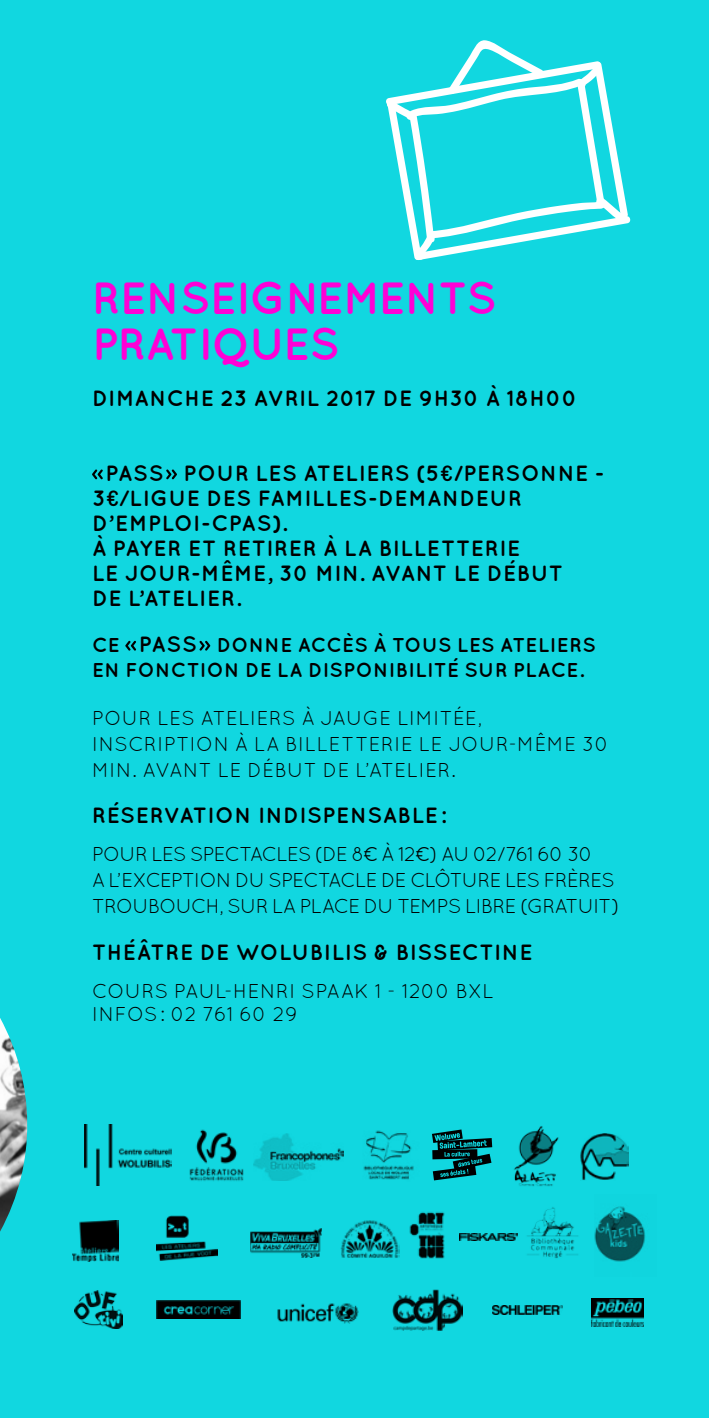
<style>
.page{position:relative;width:709px;height:1418px;background:#fff}
.page>*{position:absolute;margin:0;border:0;box-sizing:border-box;transform-origin:0 0}
.t1{font:700 45px/45px "Quicksand";letter-spacing:-.01em;color:#ff00d6}
.t2{font:700 22px/25px "Quicksand";letter-spacing:.03em;color:#000}
.t3{font:20px/26px "Quicksand";letter-spacing:.025em;color:#000}
.t4{font:20px/26px "Quicksand";letter-spacing:-.035em;color:#000}
.t5{font:700 20px/25px "Quicksand";letter-spacing:.02em;color:#000}
.s1{font-family:"Static"}
.s2{font-size:22px}
.s3{font-family:"Moon";font-weight:300}
</style>
<div class="page">
<div style="left:0;top:0;width:709px;height:1417px;background:#11d7e0"></div>
<svg style="left:386px;top:40px;width:245px;height:220px"></svg>
<svg style="left:92px;top:469px;width:11px;height:10px"></svg>
<svg style="left:166px;top:469px;width:11px;height:10px"></svg>
<svg style="left:125px;top:641px;width:11px;height:9px"></svg>
<svg style="left:199px;top:641px;width:11px;height:9px"></svg>
<img style="left:0;top:1018px;width:28px;height:213px">
<img style="left:72px;top:1220px;width:46px;height:41px">
<img style="left:189px;top:1129px;width:55px;height:52px">
<img style="left:85px;top:1124px;width:87px;height:61px">
<img style="left:157px;top:1300px;width:84px;height:18px">
<img style="left:363px;top:1130px;width:51px;height:50px">
<img style="left:251px;top:1228px;width:70px;height:29px">
<img style="left:409px;top:1212px;width:36px;height:47px">
<svg style="left:432px;top:1129px;width:60px;height:51px"></svg>
<img style="left:514px;top:1126px;width:45px;height:61px">
<img style="left:340px;top:1220px;width:59px;height:38px">
<img style="left:527px;top:1207px;width:51px;height:52px">
<img style="left:580px;top:1133px;width:48px;height:47px">
<img style="left:254px;top:1133px;width:89px;height:47px">
<img style="left:594px;top:1206px;width:52px;height:56px">
<img style="left:459px;top:1233px;width:59px;height:7px">
<img style="left:277px;top:1303px;width:82px;height:20px">
<img style="left:157px;top:1215px;width:60px;height:45px">
<img style="left:75px;top:1290px;width:48px;height:38px">
<img style="left:392px;top:1289px;width:70px;height:41px">
<img style="left:492px;top:1305px;width:70px;height:9px">
<img style="left:591px;top:1298px;width:52px;height:28px">
<h1 class="t1" style="left:92px;top:275px;width:406px">RENSEIGNEMENTS<br>PRATIQUES</h1>
<p class="t2" style="left:92px;top:385px;width:487px">DIMANCHE 23 AVRIL 2017 DE 9H30 À 18H00</p>
<p class="t2" style="left:92px;top:460px;width:513px;text-indent:13px">PASS POUR LES ATELIERS (5<span class="s1">€</span>/PERSONNE -<br>3<span class="s1">€/</span>LIGUE DES FAMILLES-DEMANDEUR<br>D’EMPLOI-CPAS).<br>À PAYER ET RETIRER À LA BILLETTERIE<br>LE JOUR-MÊME, 30 MIN. AVANT LE DÉBUT<br>DE L’ATELIER.</p>
<p class="t5" style="left:92px;top:632px;width:505px">CE <span class="s2">PASS</span> DONNE ACCÈS À TOUS LES ATELIERS<br>EN FONCTION DE LA DISPONIBILITÉ SUR PLACE.</p>
<p class="t3" style="left:92px;top:704px;width:518px">POUR LES ATELIERS À JAUGE LIMITÉE,<br>INSCRIPTION À LA BILLETTERIE LE JOUR-MÊME 30<br>MIN. AVANT LE DÉBUT DE L’ATELIER.</p>
<p class="t2" style="left:92px;top:802px;width:355px">RÉSERVATION INDISPENSABLE:</p>
<p class="t4" style="left:92px;top:840px;width:529px">POUR LES SPECTACLES (DE 8<span class="s3">€</span> À 12<span class="s3">€</span>) AU 02/761 60 30<br>A L’EXCEPTION DU SPECTACLE DE CLÔTURE LES FRÈRES<br>TROUBOUCH, SUR LA PLACE DU TEMPS LIBRE (GRATUIT)</p>
<p class="t2" style="left:92px;top:939px;width:442px">THÉÂTRE DE WOLUBILIS &amp; BISSECTINE</p>
<p class="t3" style="left:92px;top:978px;width:403px;line-height:23.5px">COURS PAUL-HENRI SPAAK 1 - 1200 BXL<br>INFOS: 02 761 60 29</p>
</div>
